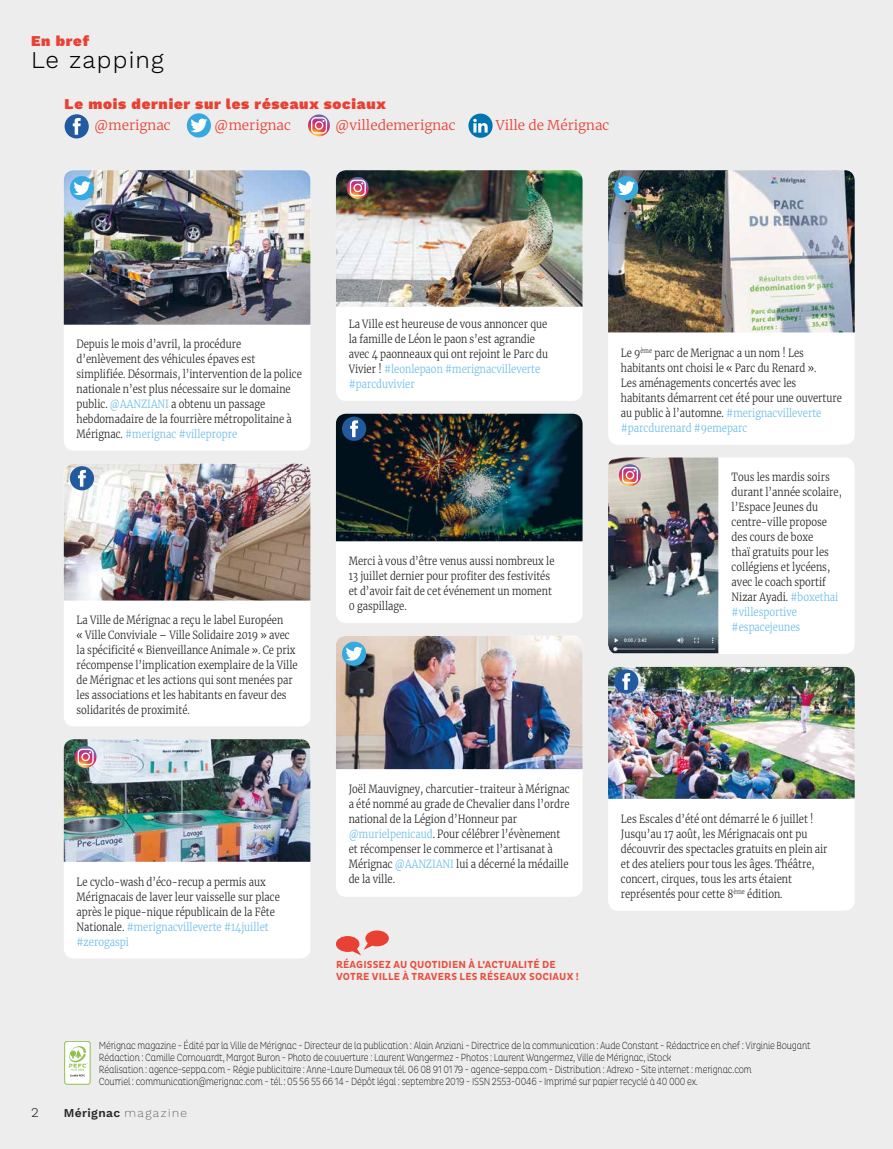
<style>
.page{position:relative;width:893px;height:1149px;background:#fff}
.page>*{position:absolute;margin:0;border:0;box-sizing:border-box;transform-origin:0 0}
.t1{font:300 24px "Work Sans";letter-spacing:.05em;color:#000}
.t2{font:900 15px "Work Sans";letter-spacing:.05em;color:#e84133}
.t3{font:300 13.5px "Merriweather";color:#e84133}
.t4{font:300 13.5px "Work Sans";color:#282827}
.t5{font:600 12px "Work Sans";letter-spacing:.03em;color:#282827}
.t6{font:300 11.25px/15px "Merriweather";color:#282827;scale:.85 1}
.t7{font:200 10.5px/12px "Pluto Cond";letter-spacing:-.02em;color:#000;scale:.85 1}
.t8{font:700 10.35px/12.3px "Pluto Cond";letter-spacing:.015em;color:#e94d3b}
.s1{color:#6ebeeb}
.s2{font-weight:100}
</style>
<div class="page">
<div style="left:0;top:0;width:893px;height:1148px;background:#ededed"></div>
<div style="left:65px;top:1041px;width:25px;height:42px;background:#fff;border-radius:2px"></div>
<div style="left:64px;top:1040px;width:26px;height:44px;border:1px solid #92c04f;border-radius:2px"></div>
<svg style="left:68px;top:1046px;width:20px;height:30px"></svg>
<svg style="left:65px;top:114px;width:24px;height:24px"></svg>
<div style="left:187px;top:113px;width:24px;height:24px;background:#36a9e1;border-radius:50%"></div>
<svg style="left:190px;top:118px;width:17px;height:14px"></svg>
<svg style="left:308px;top:114px;width:22px;height:22px"></svg>
<div style="left:311px;top:117px;width:16px;height:17px;border:1px solid #fff;border-radius:4px"></div>
<div style="left:315px;top:121px;width:8px;height:9px;border:1px solid #fff;border-radius:50%"></div>
<svg style="left:468px;top:114px;width:25px;height:24px"></svg>
<svg style="left:473px;top:119px;width:15px;height:13px"></svg>
<div style="left:336px;top:413px;width:247px;height:210px;background:#fff;border-radius:10px"></div>
<img style="left:336px;top:413px;width:247px;height:128px">
<svg style="left:342px;top:416px;width:24px;height:24px"></svg>
<div style="left:64px;top:463px;width:246px;height:263px;background:#fff;border-radius:10px"></div>
<img style="left:64px;top:463px;width:246px;height:137px">
<svg style="left:70px;top:466px;width:24px;height:24px"></svg>
<div style="left:608px;top:666px;width:247px;height:244px;background:#fff;border-radius:10px"></div>
<img style="left:608px;top:666px;width:247px;height:132px">
<svg style="left:614px;top:669px;width:24px;height:24px"></svg>
<div style="left:64px;top:739px;width:246px;height:219px;background:#fff;border-radius:10px"></div>
<img style="left:64px;top:739px;width:246px;height:122px">
<svg style="left:75px;top:745px;width:22px;height:22px"></svg>
<div style="left:78px;top:748px;width:16px;height:17px;border:1px solid #fff;border-radius:4px"></div>
<div style="left:81px;top:752px;width:9px;height:9px;border:1px solid #fff;border-radius:50%"></div>
<div style="left:608px;top:457px;width:247px;height:197px;background:#fff;border-radius:10px"></div>
<img style="left:608px;top:457px;width:110px;height:196px">
<svg style="left:619px;top:464px;width:22px;height:22px"></svg>
<div style="left:622px;top:467px;width:16px;height:16px;border:1px solid #fff;border-radius:4px"></div>
<div style="left:626px;top:470px;width:8px;height:9px;border:1px solid #fff;border-radius:50%"></div>
<div style="left:336px;top:170px;width:247px;height:231px;background:#fff;border-radius:10px"></div>
<img style="left:336px;top:170px;width:247px;height:137px">
<svg style="left:347px;top:177px;width:22px;height:22px"></svg>
<div style="left:350px;top:180px;width:16px;height:16px;border:1px solid #fff;border-radius:4px"></div>
<div style="left:353px;top:183px;width:9px;height:9px;border:1px solid #fff;border-radius:50%"></div>
<div style="left:64px;top:170px;width:246px;height:280px;background:#fff;border-radius:10px"></div>
<img style="left:64px;top:170px;width:246px;height:154px">
<div style="left:70px;top:176px;width:24px;height:24px;background:#36a9e1;border-radius:50%"></div>
<svg style="left:73px;top:181px;width:17px;height:14px"></svg>
<div style="left:336px;top:635px;width:247px;height:261px;background:#fff;border-radius:10px"></div>
<img style="left:336px;top:635px;width:247px;height:133px">
<div style="left:342px;top:641px;width:24px;height:24px;background:#36a9e1;border-radius:50%"></div>
<svg style="left:346px;top:646px;width:17px;height:14px"></svg>
<div style="left:608px;top:170px;width:247px;height:274px;background:#fff;border-radius:10px"></div>
<img style="left:608px;top:170px;width:247px;height:162px">
<div style="left:614px;top:176px;width:24px;height:24px;background:#36a9e1;border-radius:50%"></div>
<svg style="left:618px;top:181px;width:17px;height:14px"></svg>
<svg style="left:336px;top:930px;width:53px;height:25px"></svg>
<h2 class="t2" style="left:31px;top:32px;width:60px">En bref</h2>
<h1 class="t1" style="left:31px;top:46px;width:134px">Le zapping</h1>
<h2 class="t2" style="left:65px;top:95px;width:323px">Le mois dernier sur les réseaux sociaux</h2>
<p class="t3" style="left:94px;top:116px;width:78px">@merignac</p>
<p class="t3" style="left:214px;top:116px;width:78px">@merignac</p>
<p class="t3" style="left:335px;top:116px;width:122px">@villedemerignac</p>
<p class="t3" style="left:496px;top:116px;width:115px">Ville de Mérignac</p>
<p class="t6" style="left:77px;top:336px;width:267px">Depuis le mois d’avril, la procédure d’enlèvement des véhicules épaves est simplifiée. Désormais, l’intervention de la police nationale n’est plus nécessaire sur le domaine public. <span class="s1">@AANZIANI</span> a obtenu un passage hebdomadaire de la fourrière métropolitaine à Mérignac. <span class="s1">#merignac #villepropre</span></p>
<p class="t6" style="left:349px;top:316px;width:236px">La Ville est heureuse de vous annoncer que la famille de Léon le paon s’est agrandie avec 4 paonneaux qui ont rejoint le Parc du Vivier ! <span class="s1">#leonlepaon #merignacvilleverte #parcduvivier</span></p>
<p class="t6" style="left:77px;top:611px;width:262px">La Ville de Mérignac a reçu le label Européen<br>« Ville Conviviale – Ville Solidaire 2019 » avec la spécificité « Bienveillance Animale ». Ce prix récompense l’implication exemplaire de la Ville de Mérignac et les actions qui sont menées par les associations et les habitants en faveur des solidarités de proximité.</p>
<p class="t6" style="left:77px;top:873px;width:241px">Le cyclo-wash d’éco-recup a permis aux Mérignacais de laver leur vaisselle sur place après le pique-nique républicain de la Fête Nationale. <span class="s1">#merignacvilleverte #14juillet #zerogaspi</span></p>
<p class="t6" style="left:349px;top:553px;width:244px">Merci à vous d’être venus aussi nombreux le 13 juillet dernier pour profiter des festivités et d’avoir fait de cet événement un moment 0 gaspillage.</p>
<p class="t6" style="left:349px;top:780px;width:261px">Joël Mauvigney, charcutier-traiteur à Mérignac a été nommé au grade de Chevalier dans l’ordre national de la Légion d’Honneur par <span class="s1">@murielpenicaud</span>. Pour célébrer l’évènement et récompenser le commerce et l’artisanat à Mérignac <span class="s1">@AANZIANI</span> lui a décerné la médaille de la ville.</p>
<p class="t8" style="left:336px;top:957px;width:244px">RÉAGISSEZ AU QUOTIDIEN À L’ACTUALITÉ DE<br>VOTRE VILLE À TRAVERS LES RÉSEAUX SOCIAUX !</p>
<p class="t6" style="left:621px;top:345px;width:262px">Le 9<sup>ème</sup> parc de Merignac a un nom ! Les habitants ont choisi le « Parc du Renard ».<br>Les aménagements concertés avec les habitants démarrent cet été pour une ouverture au public à l’automne. <span class="s1">#merignacvilleverte #parcdurenard #9emeparc</span></p>
<p class="t6" style="left:732px;top:469px;width:131px">Tous les mardis soirs durant l’année scolaire, l’Espace Jeunes du centre-ville propose des cours de boxe<br>thaï gratuits pour les collégiens et lycéens, avec le coach sportif<br>Nizar Ayadi. <span class="s1">#boxethai #villesportive #espacejeunes</span></p>
<p class="t6" style="left:621px;top:810px;width:245px">Les Escales d’été ont démarré le 6 juillet !<br>Jusqu’au 17 août, les Mérignacais ont pu découvrir des spectacles gratuits en plein air et des ateliers pour tous les âges. Théâtre, concert, cirques, tous les arts étaient représentés pour cette 8<sup>ème</sup> édition.</p>
<p class="t7" style="left:99px;top:1039px;width:839px">Mérignac magazine - Édité par la Ville de Mérignac - Directeur de la publication : Alain Anziani - Directrice de la communication : Aude Constant - Rédactrice en chef : Virginie Bougant Rédaction : Camille Cornouardt, Margot Buron - Photo de couverture : Laurent Wangermez - Photos : Laurent Wangermez, Ville de Mérignac, iStock<br>Réalisation : agence-seppa.com - Régie publicitaire : Anne-Laure Dumeaux tél. 06 08 91 01 79 - agence-seppa.com - Distribution : Adrexo - Site internet : merignac.com<br>Courriel : communication@merignac.com - tél.: 05 56 55 66 14 - Dépôt légal : septembre 2019 - ISSN 2553-0046 - Imprimé sur papier recyclé à 40 000 ex.</p>
<p class="t4" style="left:31px;top:1103px;width:9px">2</p>
<p class="t5" style="left:64px;top:1105px;width:125px">Mérignac <span class="s2">magazine</span></p>
</div>
